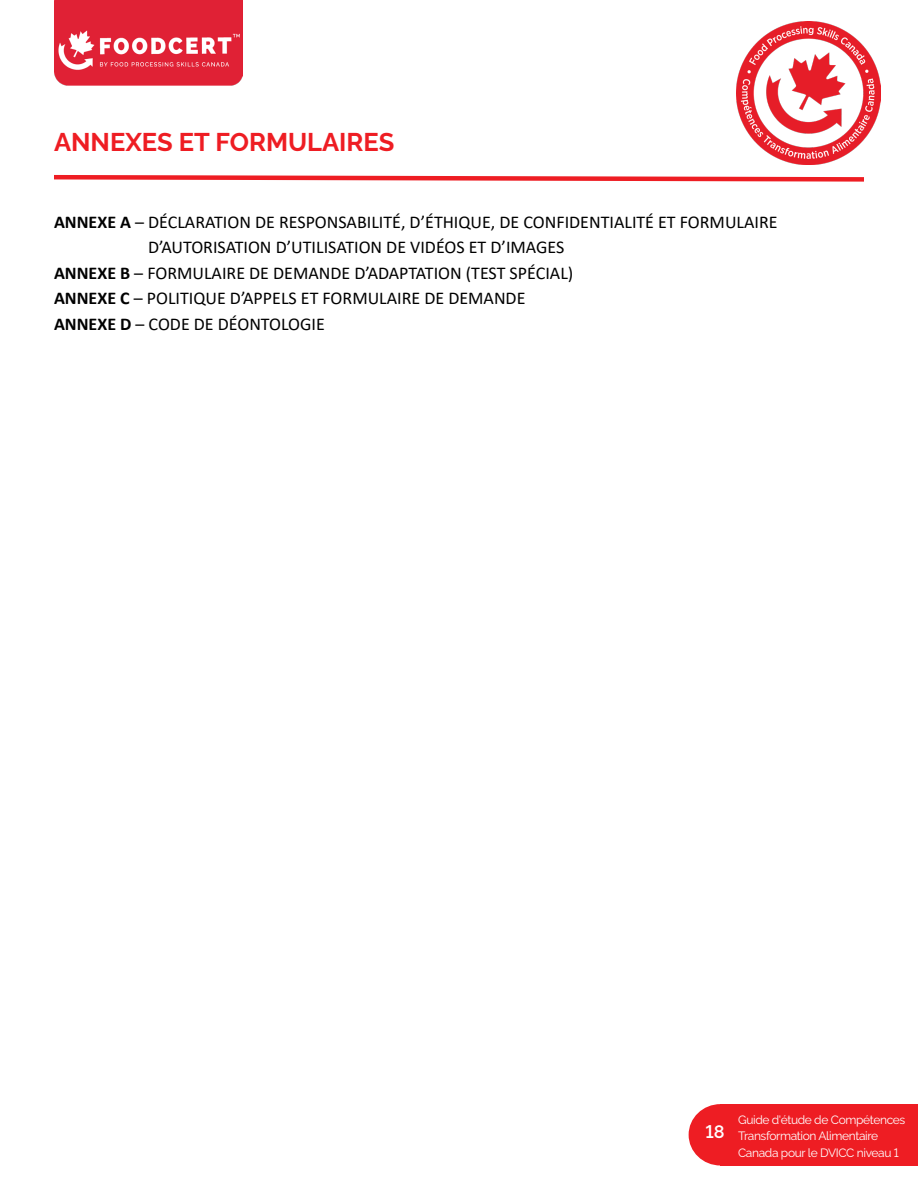
<style>
.page{position:relative;width:918px;height:1188px;background:#fff}
.page>*{position:absolute;margin:0;border:0;box-sizing:border-box;transform-origin:0 0}
.t1{font:700 25.5px "Raleway";color:#ee1d23}
.t2{font:18px/25.5px "Calibri";color:#000}
.t3{font:600 18px "Raleway";color:#fff}
.t4{font:12px/16.5px "Raleway";letter-spacing:-.03em;color:#fff}
.s1{font-weight:700}
</style>
<div class="page">
<svg style="left:54px;top:175px;width:810px;height:7px"></svg>
<div style="left:720px;top:1104px;width:198px;height:62px;background:#ee1d23"></div>
<div style="left:689px;top:1104px;width:63px;height:62px;background:#ee1d23;border-radius:50%"></div>
<img style="left:54px;top:0;width:189px;height:86px">
<img style="left:737px;top:21px;width:143px;height:143px">
<p class="t1" style="left:54px;top:123px;width:342px">ANNEXES ET FORMULAIRES</p>
<p class="t2" style="left:148px;top:209px;width:631px;text-indent:-94px"><span class="s1">ANNEXE A</span> – DÉCLARATION DE RESPONSABILITÉ, D’ÉTHIQUE, DE CONFIDENTIALITÉ ET FORMULAIRE<br>D’AUTORISATION D’UTILISATION DE VIDÉOS ET D’IMAGES</p>
<p class="t2" style="left:54px;top:260px;width:521px"><span class="s1">ANNEXE B</span> – FORMULAIRE DE DEMANDE D’ADAPTATION (TEST SPÉCIAL)</p>
<p class="t2" style="left:54px;top:285px;width:473px"><span class="s1">ANNEXE C</span> – POLITIQUE D’APPELS ET FORMULAIRE DE DEMANDE</p>
<p class="t2" style="left:54px;top:311px;width:272px"><span class="s1">ANNEXE D</span> – CODE DE DÉONTOLOGIE</p>
<p class="t3" style="left:705px;top:1118px;width:21px">18</p>
<p class="t4" style="left:738px;top:1110px;width:169px">Guide d'étude de Compétences<br>Transformation Alimentaire<br>Canada pour le DVICC niveau 1</p>
</div>
